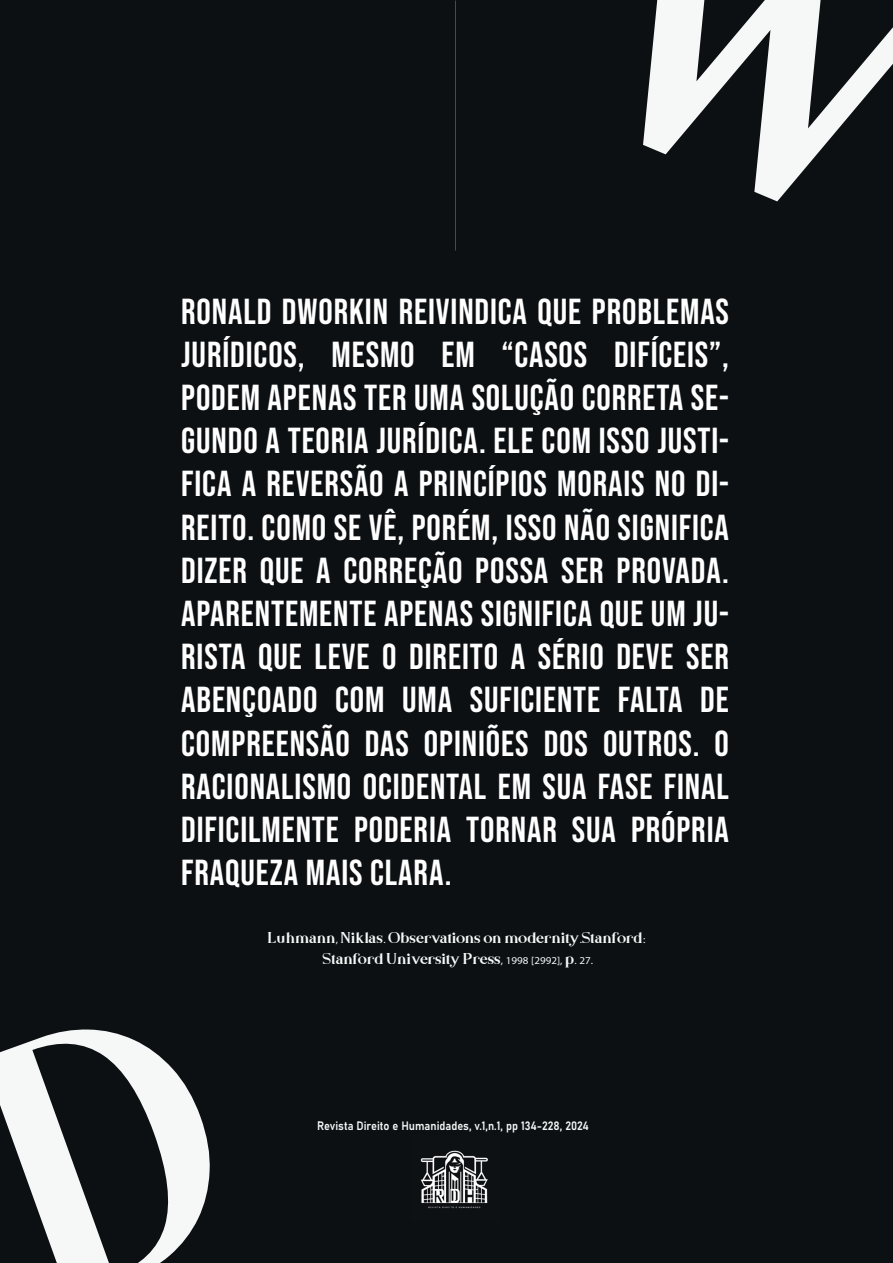
<style>
.page{position:relative;width:893px;height:1263px;background:#0c1013}
.page>*{position:absolute;margin:0;border:0;box-sizing:border-box;transform-origin:0 0}
.t1{font:36px/43.2px "Bebas Neue";letter-spacing:.025em;color:#fff;text-align:justify}
.t2{font:12px "Bahnschrift";color:#f5f8f7;scale:.92 1}
.t3{font:10.5px/21px "Basics Serif Free";letter-spacing:-.01em;color:#f5f8f7;text-align:center;scale:1.05 1}
.s1{font-family:"Myriad Pro"}
</style>
<div class="page">
<img style="left:420px;top:1150px;width:68px;height:59px">
<p class="t1" style="left:181px;top:289px;width:549px">RONALD DWORKIN REIVINDICA QUE PROBLEMAS JURÍDICOS, MESMO EM “CASOS DIFÍCEIS”, PODEM APENAS TER UMA SOLUÇÃO CORRETA SE-GUNDO A TEORIA JURÍDICA. ELE COM ISSO JUSTI-FICA A REVERSÃO A PRINCÍPIOS MORAIS NO DI-REITO. COMO SE VÊ, PORÉM, ISSO NÃO SIGNIFICA DIZER QUE A CORREÇÃO POSSA SER PROVADA.<br>APARENTEMENTE APENAS SIGNIFICA QUE UM JU-RISTA QUE LEVE O DIREITO A SÉRIO DEVE SER ABENÇOADO COM UMA SUFICIENTE FALTA DE COMPREENSÃO DAS OPINIÕES DOS OUTROS. O RACIONALISMO OCIDENTAL EM SUA FASE FINAL DIFICILMENTE PODERIA TORNAR SUA PRÓPRIA FRAQUEZA MAIS CLARA.</p>
<p class="t3" style="left:268px;top:929px;width:361px">Luhmann<span class="s1">,</span> Niklas<span class="s1">.</span> Observations on modernity<span class="s1">.</span>Stanford<span class="s1">:<br></span>Stanford University Press<span class="s1">, 1998 [2992],</span> p<span class="s1">. 27.</span></p>
<p class="t2" style="left:317px;top:1117px;width:297px">Revista Direito e Humanidades, v.1,n.1, pp 134-228, 2024</p>
</div>
